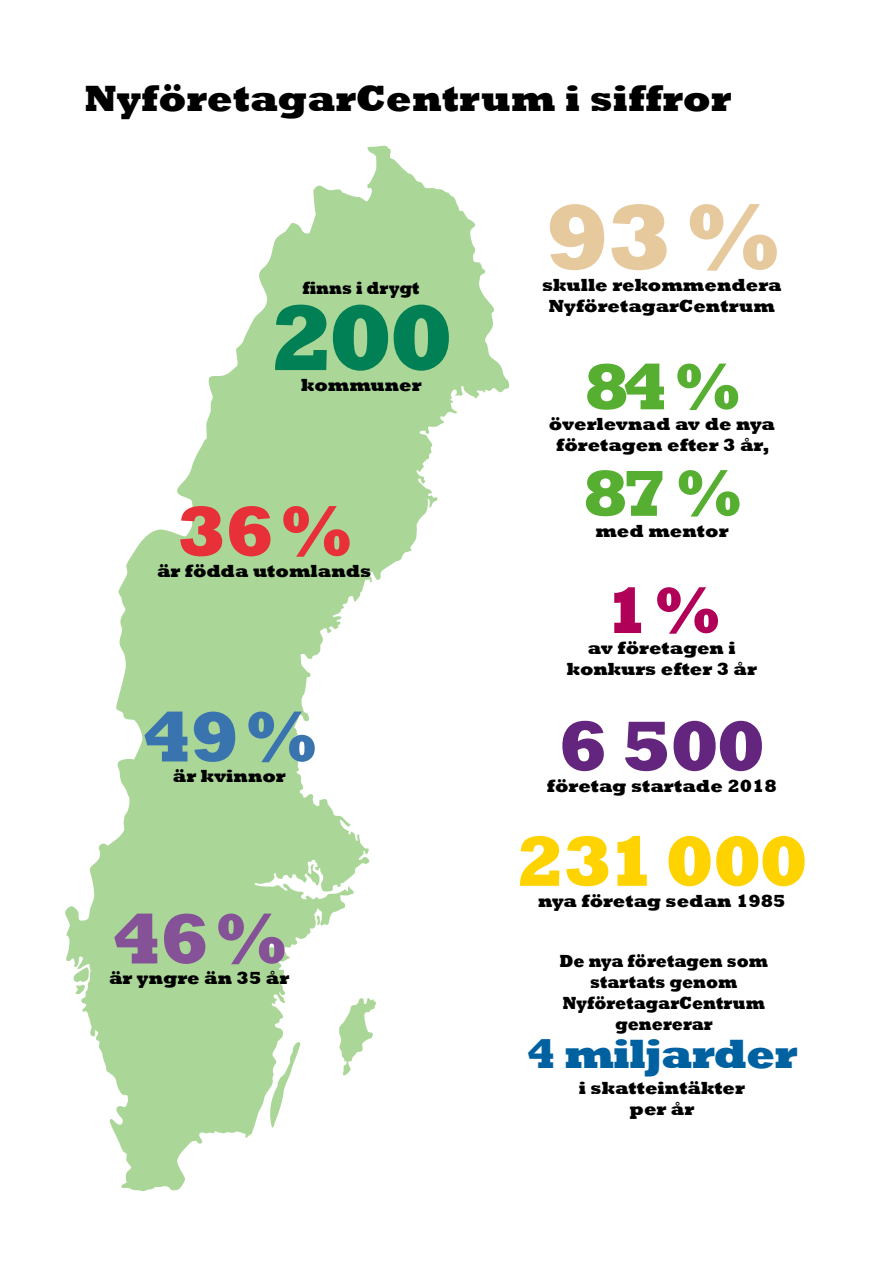
<style>
.page{position:relative;width:893px;height:1263px;background:#fff}
.page>*{position:absolute;margin:0;border:0;box-sizing:border-box;transform-origin:0 0}
.t1{font:800 94.5px "Rockwell";color:#e6c99d}
.t2{font:800 94.5px "Rockwell";color:#008054}
.t3{font:800 72px "Rockwell";letter-spacing:-.035em;color:#ffd300}
.t4{font:800 72px "Rockwell";color:#64257e}
.t5{font:800 72px "Rockwell";color:#855297}
.t6{font:800 72px "Rockwell";color:#3a74ae}
.t7{font:800 72px "Rockwell";color:#e73037}
.t8{font:800 66px "Rockwell";color:#56af31}
.t9{font:800 66px "Rockwell";color:#b10058}
.t10{font:800 42px "Rockwell";letter-spacing:-.025em;color:#0061a1}
.t11{font:800 37.5px "Rockwell";color:#000}
.t12{font:800 18px/21px "Rockwell";color:#000;text-align:center}
.t13{font:800 18px/21px "Rockwell";color:#000;text-align:center;scale:.89 1}
</style>
<div class="page">
<svg style="left:65px;top:145px;width:445px;height:1046px"></svg>
<svg style="left:339px;top:997px;width:37px;height:79px"></svg>
<svg style="left:268px;top:1040px;width:33px;height:88px"></svg>
<svg style="left:73px;top:967px;width:17px;height:28px"></svg>
<svg style="left:316px;top:915px;width:4px;height:10px"></svg>
<h3 class="t11" style="left:85px;top:77px;width:648px">NyföretagarCentrum i siffror</h3>
<p class="t13" style="left:302px;top:277px;width:133px">finns i drygt</p>
<h1 class="t2" style="left:269px;top:284px;width:186px">200</h1>
<p class="t12" style="left:301px;top:375px;width:122px">kommuner</p>
<h2 class="t7" style="left:177px;top:490px;width:176px">36 %</h2>
<p class="t12" style="left:157px;top:561px;width:216px">är födda utomlands</p>
<h2 class="t6" style="left:142px;top:696px;width:176px">49 %</h2>
<p class="t12" style="left:173px;top:766px;width:114px">är kvinnor</p>
<h2 class="t5" style="left:112px;top:898px;width:176px">46 %</h2>
<p class="t12" style="left:109px;top:968px;width:182px">är yngre än 35 år</p>
<h1 class="t1" style="left:545px;top:183px;width:236px">93 %</h1>
<p class="t12" style="left:549px;top:295px;width:228px">NyföretagarCentrum</p>
<p class="t12" style="left:542px;top:274px;width:241px">skulle rekommendera</p>
<h3 class="t8" style="left:584px;top:349px;width:157px">84 %</h3>
<p class="t12" style="left:556px;top:435px;width:215px">företagen efter 3 år,</p>
<h3 class="t8" style="left:583px;top:456px;width:160px">87 %</h3>
<p class="t12" style="left:595px;top:520px;width:135px">med mentor</p>
<p class="t12" style="left:549px;top:414px;width:228px">överlevnad av de nya</p>
<h3 class="t9" style="left:604px;top:573px;width:117px">1 %</h3>
<p class="t12" style="left:567px;top:659px;width:191px">konkurs efter 3 år</p>
<p class="t12" style="left:588px;top:638px;width:149px">av företagen i</p>
<h2 class="t4" style="left:558px;top:705px;width:209px">6 500</h2>
<p class="t12" style="left:547px;top:775px;width:232px">företag startade 2018</p>
<h2 class="t3" style="left:515px;top:820px;width:294px">231 000</h2>
<p class="t12" style="left:538px;top:890px;width:249px">nya företag sedan 1985</p>
<p class="t13" style="left:559px;top:950px;width:236px">De nya företagen som startats genom<br>NyföretagarCentrum genererar</p>
<h3 class="t10" style="left:527px;top:1030px;width:272px">4 miljarder</h3>
<p class="t12" style="left:579px;top:1077px;width:168px">i skatteintäkter per år</p>
</div>
